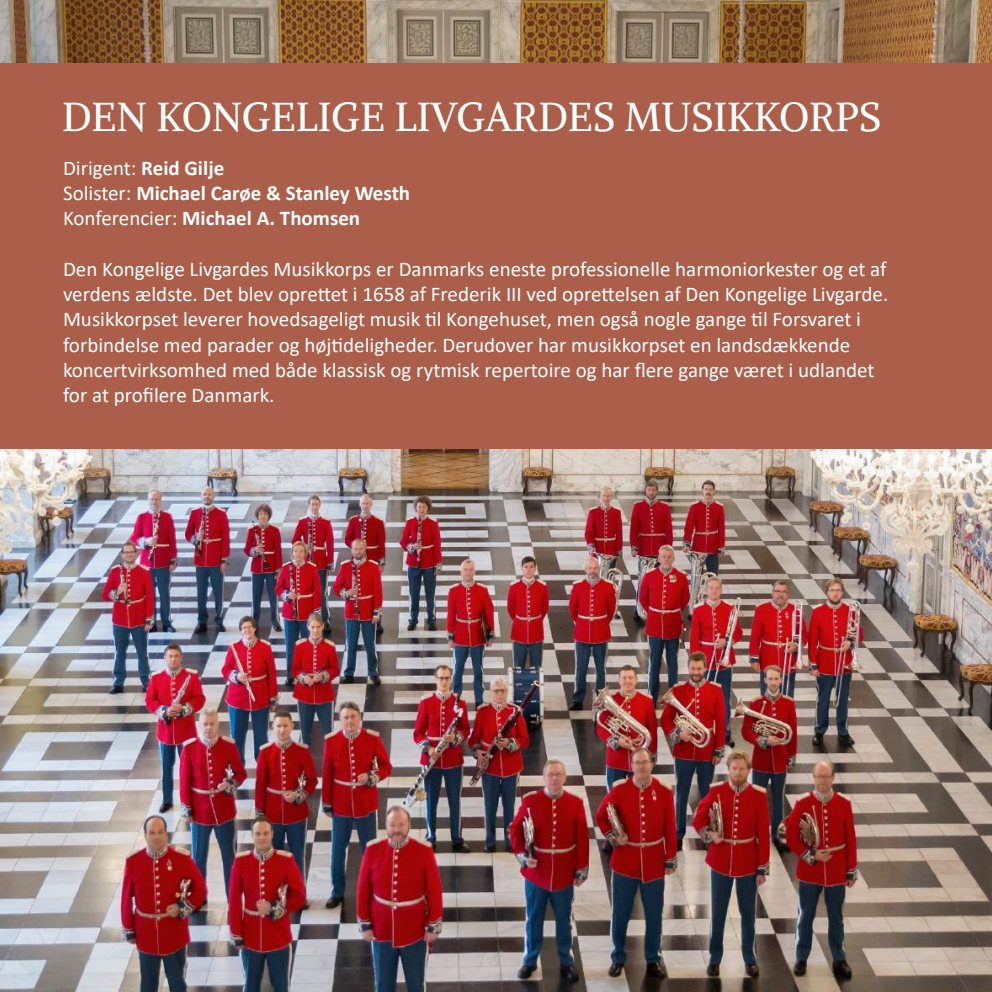
<style>
.page{position:relative;width:992px;height:992px;background:#fff}
.page>*{position:absolute;margin:0;border:0;box-sizing:border-box;transform-origin:0 0}
.t1{font:40.25px "Alike";color:#fff}
.t2{font:21px/25.2px "Calibri";color:#fff}
.t3{font:700 21px/25.2px "Calibri";color:#fff}
.s1{font-weight:400}
</style>
<div class="page">
<img style="left:0;top:0;width:992px;height:992px">
<div style="left:0;top:63px;width:992px;height:386px;background:#ab5e4a"></div>
<h1 class="t1" style="left:62px;top:91px;width:820px">DEN KONGELIGE LIVGARDES MUSIKKORPS</h1>
<p class="t3" style="left:63px;top:155px;width:349px"><span class="s1">Dirigent:</span> Reid Gilje<br><span class="s1">Solister:</span> Michael Carøe &amp; Stanley Westh<br><span class="s1">Konferencier:</span> Michael A. Thomsen</p>
<p class="t2" style="left:63px;top:256px;width:827px">Den Kongelige Livgardes Musikkorps er Danmarks eneste professionelle harmoniorkester og et af verdens ældste. Det blev oprettet i 1658 af Frederik III ved oprettelsen af Den Kongelige Livgarde.<br>Musikkorpset leverer hovedsageligt musik til Kongehuset, men også nogle gange til Forsvaret i forbindelse med parader og højtideligheder. Derudover har musikkorpset en landsdækkende koncertvirksomhed med både klassisk og rytmisk repertoire og har flere gange været i udlandet for at profilere Danmark.</p>
</div>
